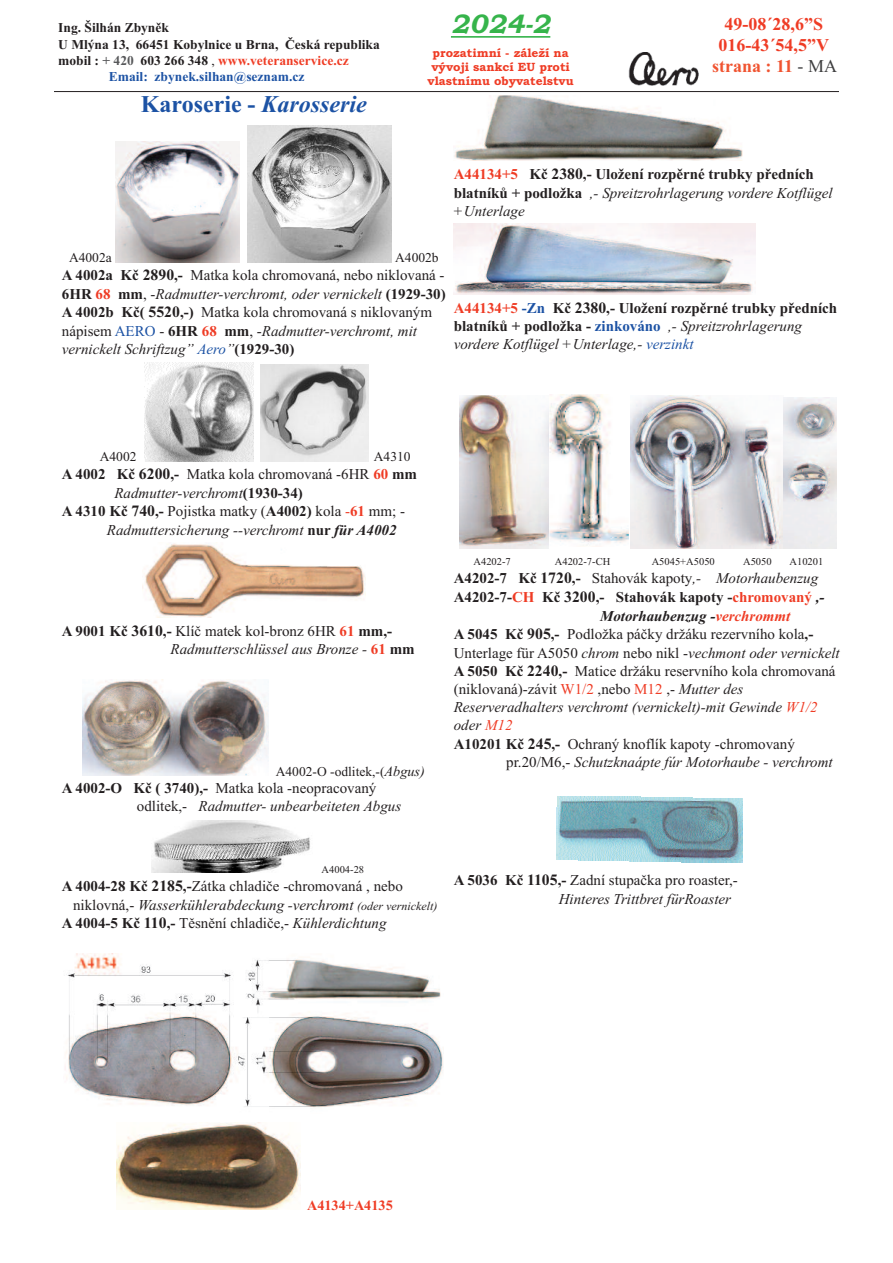
<style>
.page{position:relative;width:893px;height:1263px;background:#fff}
.page>*{position:absolute;margin:0;border:0;box-sizing:border-box;transform-origin:0 0}
.t1{font:italic 700 27px "Bookman Old Style";color:#36b44b}
.t2{font:700 24px "Times New Roman";color:#1c52a4}
.t3{font:700 18px/21.6px "Times New Roman";color:#ef3c25;text-align:center}
.t4{font:700 18px "Times New Roman";color:#f05431}
.t5{font:italic 15px/18.5px "Times New Roman";color:#231f20}
.t6{font:15px/18px "Times New Roman";color:#231f20}
.t7{font:700 15px/18.3px "Times New Roman";color:#231f20}
.t8{font:italic 700 15px "Times New Roman";color:#231f20}
.t9{font:700 14.25px "Times New Roman";color:#ef3c25}
.t10{font:700 13.5px "Times New Roman";color:#231f20}
.t11{font:13.5px "Times New Roman";color:#231f20}
.t12{font:700 13.5px "Times New Roman";color:#ef3c25}
.t13{font:700 13.5px "Times New Roman";color:#1c52a4}
.t14{font:700 12px/14.4px "Bookman Old Style";color:#ef3c25;text-align:center}
.t15{font:10.5px "Times New Roman";color:#231f20}
.s1{color:#231f20}
.s2{color:#57585a}
.s3{font-weight:400;color:#231f20}
.s4{font-style:italic}
.s5{font-weight:400;color:#3e3e3f}
.s6{color:#ef3c25}
.s7{font-size:15.75px}
.s8{font-weight:400;font-style:italic}
.s9{font-weight:700;font-style:normal}
.s10{font-weight:700;font-style:normal;font-size:15.75px}
.s11{font-style:normal}
.s12{font-weight:700;font-style:normal;color:#ef3c25}
.s13{font-style:normal;color:#1c52a4}
.s14{color:#1c52a4}
.s15{font-weight:400;font-style:italic;color:#1c52a4}
.s16{font-weight:700}
.s17{font-weight:700;font-size:15.75px}
.s18{font-weight:700;color:#ef3c25}
.s19{font-style:italic;font-size:14.25px}
.s20{font-size:12px}
</style>
<div class="page">
<hr style="left:54px;top:91px;width:785px;height:1px;background:#231f20">
<img style="left:116px;top:1122px;width:185px;height:88px">
<img style="left:65px;top:953px;width:378px;height:155px">
<img style="left:145px;top:543px;width:220px;height:74px">
<img style="left:83px;top:680px;width:186px;height:95px">
<img style="left:115px;top:142px;width:125px;height:120px">
<img style="left:151px;top:820px;width:160px;height:53px">
<img style="left:144px;top:363px;width:110px;height:98px">
<img style="left:260px;top:364px;width:109px;height:97px">
<div style="left:245px;top:126px;width:149px;height:136px;background:linear-gradient(to bottom,#e6e6e6,#d2d2d2)"></div>
<img style="left:248px;top:126px;width:144px;height:136px">
<img style="left:454px;top:224px;width:301px;height:71px">
<img style="left:454px;top:95px;width:289px;height:66px">
<img style="left:460px;top:395px;width:88px;height:153px">
<img style="left:550px;top:394px;width:79px;height:152px">
<img style="left:630px;top:395px;width:153px;height:153px">
<img style="left:783px;top:397px;width:54px;height:151px">
<img style="left:557px;top:796px;width:185px;height:66px">
<img style="left:629px;top:53px;width:70px;height:32px">
<hr style="left:451px;top:36px;width:99px;height:2px;background:#36b44b">
<p class="t10" style="left:58px;top:20px;width:112px">Ing. Šilhán Zbyněk</p>
<p class="t10" style="left:58px;top:36px;width:323px">U Mlýna 13, 66451 Kobylnice u Brna, Česká republika</p>
<p class="t12" style="left:58px;top:53px;width:292px"><span class="s1">mobil :</span> <span class="s2">+ 420</span> <span class="s1">603 266 348</span> <span class="s3">,</span> www.veteranservice.cz</p>
<p class="t13" style="left:109px;top:69px;width:197px">Email: zbynek.silhan@seznam.cz</p>
<h2 class="t2" style="left:141px;top:89px;width:228px">Karoserie - <span class="s4">Karosserie</span></h2>
<h1 class="t1" style="left:451px;top:8px;width:101px">2024-2</h1>
<p class="t14" style="left:428px;top:45px;width:148px">prozatimní - záleží na vývoji sankcí EU proti vlastnímu obyvatelstvu</p>
<p class="t3" style="left:719px;top:13px;width:112px">49-08´28,6”S<br>016-43´54,5”V</p>
<p class="t4" style="left:712px;top:55px;width:126px">strana : 11 <span class="s5">- MA</span></p>
<p class="t7" style="left:454px;top:165px;width:380px"><span class="s6">A44134+5</span> Kč <span class="s7">2380</span>,- Uložení rozpěrné trubky předních blatníků + podložka <span class="s8">,- Spreitzrohrlagerung vordere Kotflügel +Unterlage</span></p>
<p class="t11" style="left:69px;top:250px;width:44px">A4002a</p>
<p class="t11" style="left:395px;top:250px;width:45px">A4002b</p>
<p class="t5" style="left:62px;top:266px;width:385px"><span class="s9">A 4002a Kč</span> <span class="s10">2890</span><span class="s9">,-</span> <span class="s11">Matka kola chromovaná, nebo niklovaná - </span><span class="s9">6HR</span> <span class="s12">68</span> <span class="s9">mm</span><span class="s11">, -</span>Radmutter-verchromt, oder vernickelt <span class="s9">(1929-30)<br>A 4002b Kč(</span> <span class="s10">5520</span><span class="s9">,-)</span> <span class="s11">Matka kola chromovaná s niklovaným nápisem</span> <span class="s13">AERO</span> <span class="s11">-</span> <span class="s9">6HR</span> <span class="s12">68</span> <span class="s9">mm</span><span class="s11">, -</span>Radmutter-verchromt, mit vernickelt Schriftzug” <span class="s14">Aero</span>”<span class="s9">(1929-30)</span></p>
<p class="t7" style="left:454px;top:298px;width:385px"><span class="s6">A44134+5</span> <span class="s14">-Zn</span> Kč <span class="s7">2380</span>,- Uložení rozpěrné trubky předních blatníků + podložka - <span class="s14">zinkováno</span> <span class="s8">,- Spreitzrohrlagerung vordere Kotflügel +Unterlage,-</span> <span class="s15">verzinkt</span></p>
<p class="t11" style="left:100px;top:449px;width:38px">A4002</p>
<p class="t11" style="left:374px;top:449px;width:38px">A4310</p>
<p class="t6" style="left:62px;top:465px;width:357px"><span class="s16">A 4002 Kč</span> <span class="s17">6200</span><span class="s16">,-</span> Matka kola chromovaná -6HR <span class="s18">60</span> <span class="s16">mm</span></p>
<p class="t5" style="left:114px;top:483px;width:190px">Radmutter-verchromt<span class="s9">(1930-34)</span></p>
<p class="t6" style="left:62px;top:502px;width:345px"><span class="s16">A 4310 Kč</span> <span class="s17">740</span><span class="s16">,-</span> Pojistka matky (<span class="s16">A4002)</span> kola <span class="s6">-</span><span class="s18">61</span> mm; -</p>
<p class="t5" style="left:107px;top:520px;width:291px">Radmuttersicherung --verchromt <span class="s9">nur</span> <span class="s16">für A4002</span></p>
<p class="t5" style="left:171px;top:621px;width:245px;text-indent:-109px"><span class="s9">A 9001 Kč</span> <span class="s10">3610</span><span class="s9">,-</span> <span class="s11">Klíč matek kol-bronz 6HR</span> <span class="s12">61</span> <span class="s9">mm,-<br></span>Radmutterschlüssel aus Bronze - <span class="s12">61</span> <span class="s9">mm</span></p>
<p class="t11" style="left:276px;top:763px;width:151px">A4002-O -odlitek,-(<span class="s19">Abgus)</span></p>
<p class="t6" style="left:137px;top:779px;width:266px;text-indent:-75px"><span class="s16">A 4002-O Kč ( 3740),-</span> Matka kola -neopracovaný odlitek,- <span class="s4">Radmutter- unbearbeiteten Abgus</span></p>
<p class="t15" style="left:473px;top:555px;width:39px">A4202-7</p>
<p class="t15" style="left:555px;top:555px;width:57px">A4202-7-CH</p>
<p class="t15" style="left:652px;top:555px;width:65px">A5045+A5050</p>
<p class="t15" style="left:743px;top:555px;width:30px">A5050</p>
<p class="t15" style="left:789px;top:555px;width:35px">A10201</p>
<p class="t5" style="left:454px;top:569px;width:366px"><span class="s9">A4202-7 Kč</span> <span class="s10">1720</span><span class="s9">,-</span> <span class="s11">Stahovák kapoty</span>,- Motorhaubenzug</p>
<p class="t7" style="left:454px;top:588px;width:372px">A4202-7-<span class="s6">CH</span> Kč <span class="s7">3200</span>,- Stahovák kapoty -<span class="s6">chromovaný</span> <span class="s4">,-</span></p>
<p class="t8" style="left:600px;top:607px;width:192px">Motorhaubenzug -<span class="s6">verchrommt</span></p>
<p class="t6" style="left:454px;top:625px;width:361px"><span class="s16">A 5045 Kč</span> <span class="s17">905</span><span class="s16">,-</span> Podložka páčky držáku rezervního kola<span class="s16">,-</span></p>
<p class="t5" style="left:454px;top:643px;width:388px"><span class="s11">Unterlage für A5050</span> chrom <span class="s11">nebo nikl -</span>vechmont oder vernickelt</p>
<p class="t6" style="left:454px;top:662px;width:383px"><span class="s16">A 5050 Kč</span> <span class="s17">2240</span><span class="s16">,-</span> Matice držáku reservního kola chromovaná</p>
<p class="t6" style="left:454px;top:680px;width:291px">(niklovaná)-závit <span class="s6">W1/2</span> ,nebo <span class="s6">M12</span> ,- <span class="s4">Mutter des</span></p>
<p class="t5" style="left:454px;top:698px;width:365px">Reserveradhalters verchromt (vernickelt)-mit Gewinde <span class="s6">W1/2</span></p>
<p class="t5" style="left:454px;top:716px;width:60px">oder <span class="s6">M12</span></p>
<p class="t6" style="left:454px;top:734px;width:343px"><span class="s16">A10201 Kč</span> <span class="s17">245</span><span class="s16">,-</span> Ochraný knoflík kapoty -chromovaný</p>
<p class="t5" style="left:506px;top:753px;width:328px"><span class="s11">pr.20/M6,-</span> Schutzknaápte fúr Motorhaube - verchromt</p>
<p class="t15" style="left:322px;top:863px;width:44px">A4004-28</p>
<p class="t6" style="left:62px;top:877px;width:342px"><span class="s16">A 4004-28 Kč</span> <span class="s17">2185</span><span class="s16">,-</span>Zátka chladiče -chromovaná , nebo</p>
<p class="t5" style="left:73px;top:895px;width:366px"><span class="s11">niklovná,-</span> Wasserkühlerabdeckung -verchromt <span class="s20">(oder vernickelt)</span></p>
<p class="t6" style="left:62px;top:914px;width:326px"><span class="s16">A 4004-5 Kč</span> <span class="s17">110</span><span class="s16">,-</span> Těsnění chladiče,- <span class="s4">Kühlerdichtung</span></p>
<p class="t5" style="left:559px;top:870px;width:181px;text-indent:-105px"><span class="s9">A 5036 Kč</span> <span class="s10">1105</span><span class="s9">,-</span> <span class="s11">Zadní stupačka pro roaster,-<br></span>Hinteres Trittbret fürRoaster</p>
<p class="t9" style="left:307px;top:1196px;width:87px">A4134+A4135</p>
</div>
